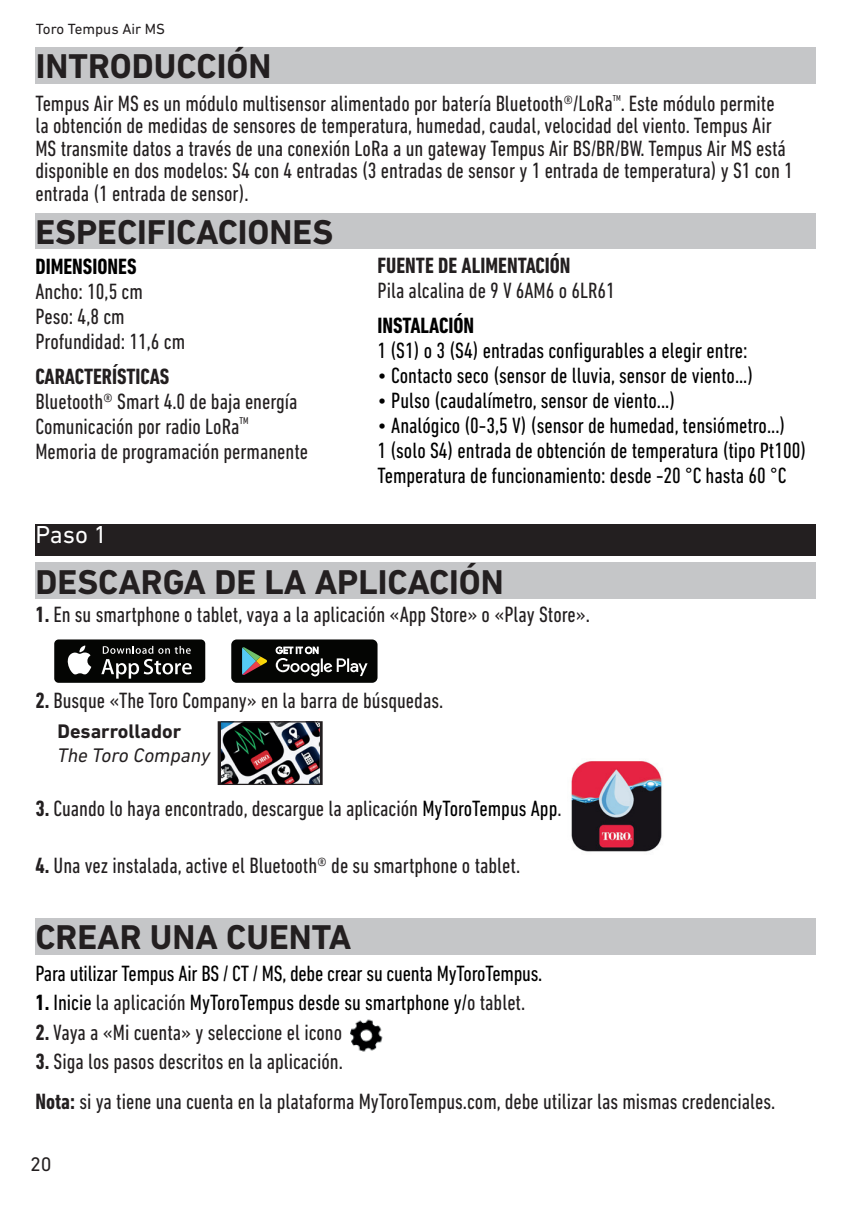
<style>
.page{position:relative;width:851px;height:1205px;background:#fff}
.page>*{position:absolute;margin:0;border:0;box-sizing:border-box;transform-origin:0 0}
.t1{font:700 35px "DIN Next LT Pro";color:#231f20}
.t2{font:25px "DIN Next LT Pro";color:#fff}
.t3{font:condensed 22.5px/22.5px "DIN Next LT Pro";color:#231f20}
.t4{font:condensed 22.5px/25px "DIN Next LT Pro";color:#000}
.t5{font:700 condensed 22.5px "DIN Next LT Pro";color:#231f20}
.t6{font:700 condensed 22.5px "DIN Next LT Pro";color:#000}
.t7{font:italic 20px "DIN Next LT Pro";color:#231f20}
.t8{font:700 20px "DIN Next LT Pro";color:#231f20}
.t9{font:20px "DIN Next LT Pro";color:#231f20}
.t10{font:15px "DIN Next LT Pro";color:#231f20}
.t11{font:condensed 10px "DIN Next LT Pro";color:#231f20}
.t12{font:condensed 8.75px "DIN Next LT Pro";color:#231f20}
.s1{font-weight:700}
.s2{color:#000}
.s3{color:#231f20}
</style>
<div class="page">
<div style="left:36px;top:47px;width:779px;height:36px;background:#c5c6c8"></div>
<div style="left:54px;top:639px;width:151px;height:44px;background:#040503;border-radius:4px"></div>
<svg style="left:67px;top:645px;width:24px;height:29px"></svg>
<svg style="left:101px;top:646px;width:91px;height:32px"></svg>
<div style="left:231px;top:639px;width:146px;height:44px;background:#040503;border-radius:5px"></div>
<svg style="left:276px;top:647px;width:91px;height:29px"></svg>
<svg style="left:242px;top:647px;width:25px;height:28px"></svg>
<img style="left:221px;top:723px;width:98px;height:60px">
<div style="left:218px;top:721px;width:104px;height:64px;border:1px solid #231f20"></div>
<img style="left:571px;top:761px;width:91px;height:91px">
<div style="left:35px;top:213px;width:780px;height:35px;background:#c5c6c8"></div>
<div style="left:35px;top:524px;width:780px;height:32px;background:#231f20"></div>
<div style="left:36px;top:562px;width:779px;height:37px;background:#c5c6c8"></div>
<img style="left:350px;top:1019px;width:33px;height:33px">
<div style="left:35px;top:918px;width:780px;height:37px;background:#c5c6c8"></div>
<p class="t10" style="left:36px;top:20px;width:131px">Toro Tempus Air MS</p>
<h1 class="t1" style="left:36px;top:46px;width:237px">INTRODUCCIÓN</h1>
<p class="t12" style="left:612px;top:93px;width:9px">TM</p>
<p class="t3" style="left:35px;top:114px;width:758px">la obtención de medidas de sensores de temperatura, humedad, caudal, velocidad del viento. Tempus Air MS transmite datos a través de una conexión LoRa a un gateway Tempus Air BS/BR/BW. Tempus Air MS está disponible en dos modelos: S4 con 4 entradas (3 entradas de sensor y 1 entrada de temperatura) y S1 con 1 entrada (1 entrada de sensor).</p>
<p class="t3" style="left:35px;top:91px;width:740px">Tempus Air MS es un módulo multisensor alimentado por batería Bluetooth®/LoRa . Este módulo permite</p>
<h1 class="t1" style="left:35px;top:211px;width:299px">ESPECIFICACIONES</h1>
<p class="t6" style="left:35px;top:253px;width:103px">DIMENSIONES</p>
<p class="t3" style="left:35px;top:278px;width:151px;line-height:25px">Ancho: 10,5 cm<br>Peso: 4,8 cm<br>Profundidad: 11,6 cm</p>
<p class="t5" style="left:35px;top:363px;width:135px">CARACTERÍSTICAS</p>
<p class="t3" style="left:35px;top:388px;width:263px;line-height:25px">Bluetooth® Smart 4.0 de baja energía<br>Comunicación por radio LoRa</p>
<p class="t11" style="left:239px;top:415px;width:11px">TM</p>
<p class="t3" style="left:35px;top:440px;width:274px">Memoria de programación permanente</p>
<p class="t5" style="left:377px;top:253px;width:194px">FUENTE DE ALIMENTACIÓN</p>
<p class="t3" style="left:377px;top:279px;width:239px">Pila alcalina de 9 V 6AM6 o 6LR61</p>
<p class="t6" style="left:377px;top:313px;width:98px">INSTALACIÓN</p>
<p class="t4" style="left:377px;top:338px;width:371px">1 (S1) o 3 (S4) entradas configurables a elegir entre:</p>
<p class="t4" style="left:377px;top:363px;width:377px">• Contacto seco (sensor de lluvia, sensor de viento...)</p>
<p class="t4" style="left:377px;top:388px;width:299px">• Pulso (caudalímetro, sensor de viento...)</p>
<p class="t4" style="left:377px;top:413px;width:430px">• Analógico (0-3,5 V) (sensor de humedad, tensiómetro...)<br>1 (solo S4) entrada de obtención de temperatura (tipo Pt100)<br>Temperatura de funcionamiento: desde -20 °C hasta 60 °C</p>
<p class="t2" style="left:35px;top:520px;width:73px">Paso 1</p>
<h1 class="t1" style="left:36px;top:561px;width:469px">DESCARGA DE LA APLICACIÓN</h1>
<p class="t3" style="left:35px;top:603px;width:556px"><span class="s1">1.</span> En su smartphone o tablet, vaya a la aplicación «App Store» o «Play Store».</p>
<p class="t3" style="left:35px;top:689px;width:409px"><span class="s1">2.</span> Busque «The Toro Company» en la barra de búsquedas.</p>
<p class="t8" style="left:57px;top:719px;width:125px">Desarrollador</p>
<p class="t7" style="left:57px;top:743px;width:154px">The Toro Company</p>
<p class="t3" style="left:35px;top:796px;width:527px"><span class="s1">3.</span> Cuando lo haya encontrado, descargue la aplicación <span class="s2">MyToroTempus App</span>.</p>
<p class="t3" style="left:35px;top:854px;width:486px"><span class="s1">4.</span> Una vez instalada, active el Bluetooth® de su smartphone o tablet.</p>
<h1 class="t1" style="left:35px;top:917px;width:317px">CREAR UNA CUENTA</h1>
<p class="t4" style="left:35px;top:960px;width:508px">Para utilizar Tempus Air BS / CT / MS, debe crear su cuenta MyToroTempus.</p>
<p class="t4" style="left:35px;top:990px;width:491px"><span class="s1">1.</span> Inicie <span class="s3">la aplicación</span> MyToroTempus desde su smartphone y/<span class="s3">o tablet.</span></p>
<p class="t3" style="left:35px;top:1021px;width:308px"><span class="s1">2.</span> Vaya a «Mi cuenta» y seleccione el icono</p>
<p class="t3" style="left:35px;top:1050px;width:309px"><span class="s1">3.</span> Siga los pasos descritos en la aplicación.</p>
<p class="t3" style="left:35px;top:1090px;width:741px"><span class="s1">Nota:</span> si ya tiene una cuenta en la plataforma MyToroTempus.com, debe utilizar las mismas credenciales.</p>
<p class="t9" style="left:30px;top:1152px;width:23px">20</p>
</div>
